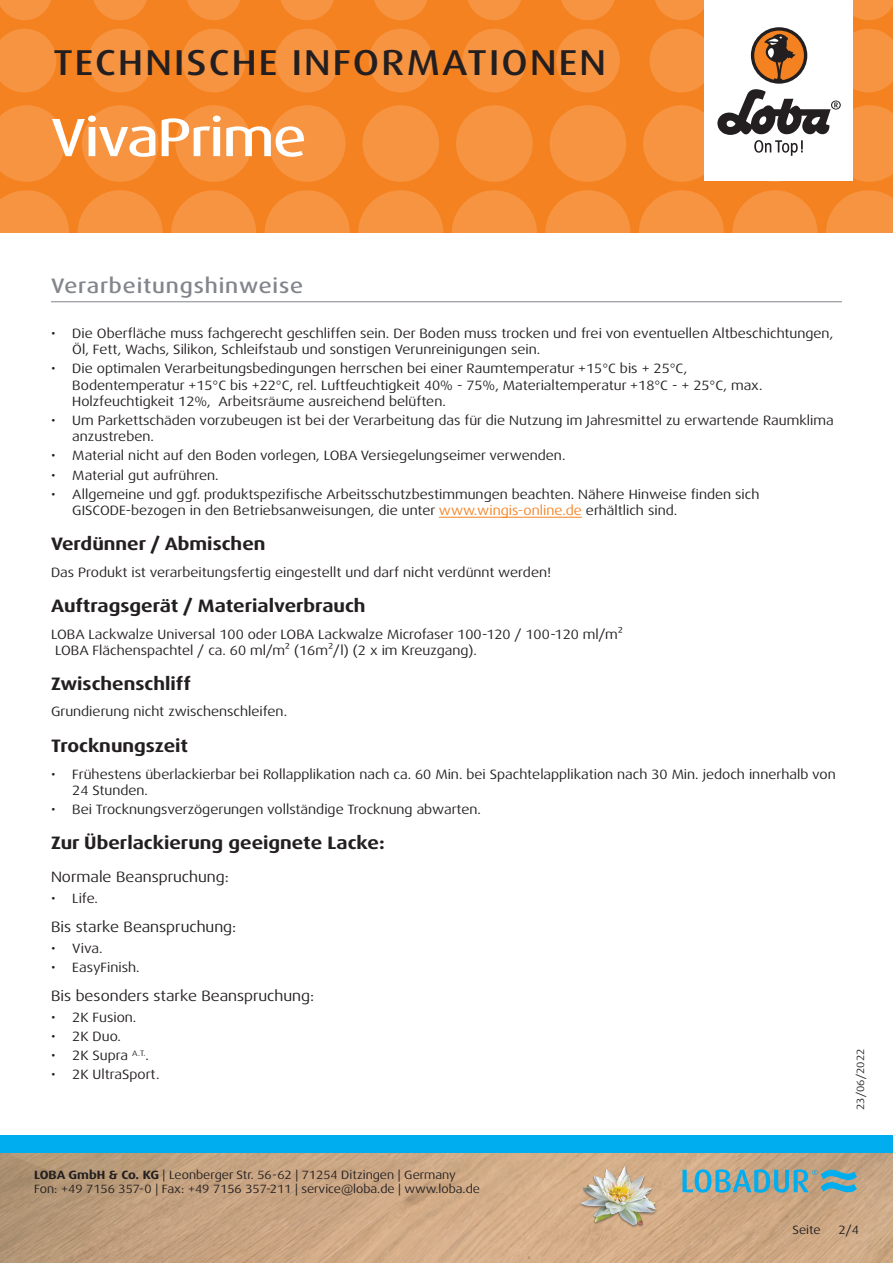
<style>
.page{position:relative;width:893px;height:1263px;background:#fff}
.page>*{position:absolute;margin:0;border:0;box-sizing:border-box;transform-origin:0 0}
.t1{font:500 expanded 54px "Dax Pro";letter-spacing:-.025em;color:#fff}
.t2{font:500 expanded 36px "Dax Pro";letter-spacing:.06em;color:#231f20}
.Titel_grau{font:500 expanded 21px "Dax Pro";letter-spacing:.04em;color:#82858b}
.t3{font:700 expanded 18px "Dax Pro";color:#231f20}
.t4{font:expanded 15px "Dax Pro";color:#231f20}
.Text{font:expanded 13.5px/16.2px "Dax Pro";color:#231f20}
.t5{font:expanded 12px/14.4px "Dax Pro";color:#231f20}
.t6{font:expanded 10.5px "Dax Pro";color:#231f20}
.s1{color:#f58220}
.s2{font-weight:700}
</style>
<div class="page">
<div style="left:0;top:0;width:893px;height:233px;background:#f58220"></div>
<svg style="left:0;top:190px;width:69px;height:43px"></svg>
<svg style="left:78px;top:190px;width:85px;height:85px;fill:#f69441"></svg>
<svg style="left:171px;top:190px;width:85px;height:85px;fill:#f69441"></svg>
<svg style="left:265px;top:190px;width:85px;height:85px;fill:#f69441"></svg>
<svg style="left:358px;top:190px;width:85px;height:85px;fill:#f69441"></svg>
<svg style="left:545px;top:190px;width:85px;height:85px;fill:#f69441"></svg>
<svg style="left:452px;top:190px;width:85px;height:85px;fill:#f69441"></svg>
<svg style="left:732px;top:190px;width:85px;height:85px;fill:#f69441"></svg>
<svg style="left:639px;top:190px;width:85px;height:85px;fill:#f69441"></svg>
<svg style="left:826px;top:190px;width:67px;height:43px"></svg>
<svg style="left:0;top:105px;width:65px;height:77px"></svg>
<svg style="left:82px;top:105px;width:76px;height:77px"></svg>
<svg style="left:175px;top:105px;width:77px;height:77px"></svg>
<svg style="left:269px;top:105px;width:76px;height:77px"></svg>
<svg style="left:456px;top:105px;width:77px;height:77px"></svg>
<svg style="left:362px;top:105px;width:77px;height:77px"></svg>
<svg style="left:550px;top:105px;width:76px;height:77px"></svg>
<svg style="left:0;top:29px;width:56px;height:63px"></svg>
<svg style="left:182px;top:29px;width:64px;height:63px"></svg>
<svg style="left:88px;top:29px;width:64px;height:63px"></svg>
<svg style="left:275px;top:29px;width:64px;height:63px"></svg>
<svg style="left:462px;top:29px;width:64px;height:63px"></svg>
<svg style="left:369px;top:29px;width:64px;height:63px"></svg>
<svg style="left:556px;top:29px;width:64px;height:63px"></svg>
<svg style="left:0;top:0;width:51px;height:20px"></svg>
<svg style="left:187px;top:0;width:53px;height:20px"></svg>
<svg style="left:468px;top:0;width:53px;height:20px"></svg>
<svg style="left:655px;top:0;width:49px;height:20px"></svg>
<svg style="left:93px;top:0;width:54px;height:20px"></svg>
<svg style="left:374px;top:0;width:54px;height:20px"></svg>
<svg style="left:281px;top:0;width:53px;height:20px"></svg>
<svg style="left:561px;top:0;width:54px;height:20px"></svg>
<svg style="left:853px;top:0;width:40px;height:20px"></svg>
<img style="left:0;top:1152px;width:893px;height:111px">
<div style="left:0;top:1135px;width:893px;height:17px;background:#00aeef"></div>
<div style="left:704px;top:0;width:149px;height:181px;background:#fff"></div>
<svg style="left:643px;top:29px;width:250px;height:153px"></svg>
<img style="left:578px;top:1161px;width:82px;height:81px">
<svg style="left:682px;top:1169px;width:175px;height:24px;background:#75a8ae"></svg>
<hr style="left:439px;top:517px;width:143px;height:1px;background:#f58220">
<hr style="left:51px;top:301px;width:791px;height:1px;background:#82858b">
<h2 class="t2" style="left:53px;top:40px;width:554px">TECHNISCHE INFORMATIONEN</h2>
<p class="t1" style="left:51px;top:103px;width:257px">VivaPrime</p>
<p class="Titel_grau" style="left:51px;top:272px;width:254px">Verarbeitungshinweise</p>
<p class="Text" style="left:72px;top:325px;width:762px;text-indent:-21px">• Die Oberfläche muss fachgerecht geschliffen sein. Der Boden muss trocken und frei von eventuellen Altbeschichtungen,<br>Öl, Fett, Wachs, Silikon, Schleifstaub und sonstigen Verunreinigungen sein.</p>
<p class="Text" style="left:72px;top:361px;width:692px;text-indent:-21px">• Die optimalen Verarbeitungsbedingungen herrschen bei einer Raumtemperatur +15°C bis + 25°C,<br>Bodentemperatur +15°C bis +22°C, rel. Luftfeuchtigkeit 40% - 75%, Materialtemperatur +18°C - + 25°C, max.<br>Holzfeuchtigkeit 12%, Arbeitsräume ausreichend belüften.</p>
<p class="Text" style="left:72px;top:412px;width:763px;text-indent:-21px">• Um Parkettschäden vorzubeugen ist bei der Verarbeitung das für die Nutzung im Jahresmittel zu erwartende Raumklima anzustreben.</p>
<p class="Text" style="left:51px;top:448px;width:516px">• Material nicht auf den Boden vorlegen, LOBA Versiegelungseimer verwenden.</p>
<p class="Text" style="left:51px;top:467px;width:169px">• Material gut aufrühren.</p>
<p class="Text" style="left:72px;top:486px;width:689px;text-indent:-21px">• Allgemeine und ggf. produktspezifische Arbeitsschutzbestimmungen beachten. Nähere Hinweise finden sich<br>GISCODE-bezogen in den Betriebsanweisungen, die unter <span class="s1">www.wingis-online.de</span> erhältlich sind.</p>
<p class="t3" style="left:51px;top:533px;width:216px">Verdünner / Abmischen</p>
<p class="Text" style="left:51px;top:564px;width:501px">Das Produkt ist verarbeitungsfertig eingestellt und darf nicht verdünnt werden!</p>
<p class="t3" style="left:51px;top:595px;width:316px">Auftragsgerät / Materialverbrauch</p>
<p class="Text" style="left:51px;top:626px;width:573px">LOBA Lackwalze Universal 100 oder LOBA Lackwalze Microfaser 100-120 / 100-120 ml/m²<br>LOBA Flächenspachtel / ca. 60 ml/m² (16m²/l) (2 x im Kreuzgang).</p>
<p class="t3" style="left:51px;top:672px;width:141px">Zwischenschliff</p>
<p class="Text" style="left:51px;top:704px;width:238px">Grundierung nicht zwischenschleifen.</p>
<p class="t3" style="left:51px;top:735px;width:139px">Trocknungszeit</p>
<p class="Text" style="left:72px;top:766px;width:765px;text-indent:-21px">• Frühestens überlackierbar bei Rollapplikation nach ca. 60 Min. bei Spachtelapplikation nach 30 Min. jedoch innerhalb von<br>24 Stunden.</p>
<p class="Text" style="left:51px;top:801px;width:432px">• Bei Trocknungsverzögerungen vollständige Trocknung abwarten.</p>
<p class="t3" style="left:51px;top:832px;width:335px">Zur Überlackierung geeignete Lacke:</p>
<p class="t4" style="left:51px;top:868px;width:179px">Normale Beanspruchung:</p>
<p class="Text" style="left:51px;top:890px;width:49px">• Life.</p>
<p class="t4" style="left:51px;top:917px;width:187px">Bis starke Beanspruchung:</p>
<p class="Text" style="left:51px;top:940px;width:53px">• Viva.</p>
<p class="Text" style="left:51px;top:959px;width:90px">• EasyFinish.</p>
<p class="t4" style="left:51px;top:987px;width:265px">Bis besonders starke Beanspruchung:</p>
<p class="Text" style="left:51px;top:1009px;width:87px">• 2K Fusion.</p>
<p class="Text" style="left:51px;top:1028px;width:71px">• 2K Duo.</p>
<p class="Text" style="left:51px;top:1047px;width:99px">• 2K Supra <sup>A.T.</sup>.</p>
<p class="Text" style="left:51px;top:1067px;width:110px">• 2K UltraSport.</p>
<p class="t6" style="left:854px;top:1110px;width:63px;rotate:-90deg">23/06/2022</p>
<p class="t5" style="left:34px;top:1167px;width:447px"><span class="s2">LOBA GmbH &amp; Co. KG</span> | Leonberger Str. 56-62 | 71254 Ditzingen | Germany<br>Fon: +49 7156 357-0 | Fax: +49 7156 357-211 | service@loba.de | www.loba.de</p>
<p class="t5" style="left:792px;top:1223px;width:30px">Seite</p>
<p class="t5" style="left:838px;top:1223px;width:22px">2/4</p>
</div>
